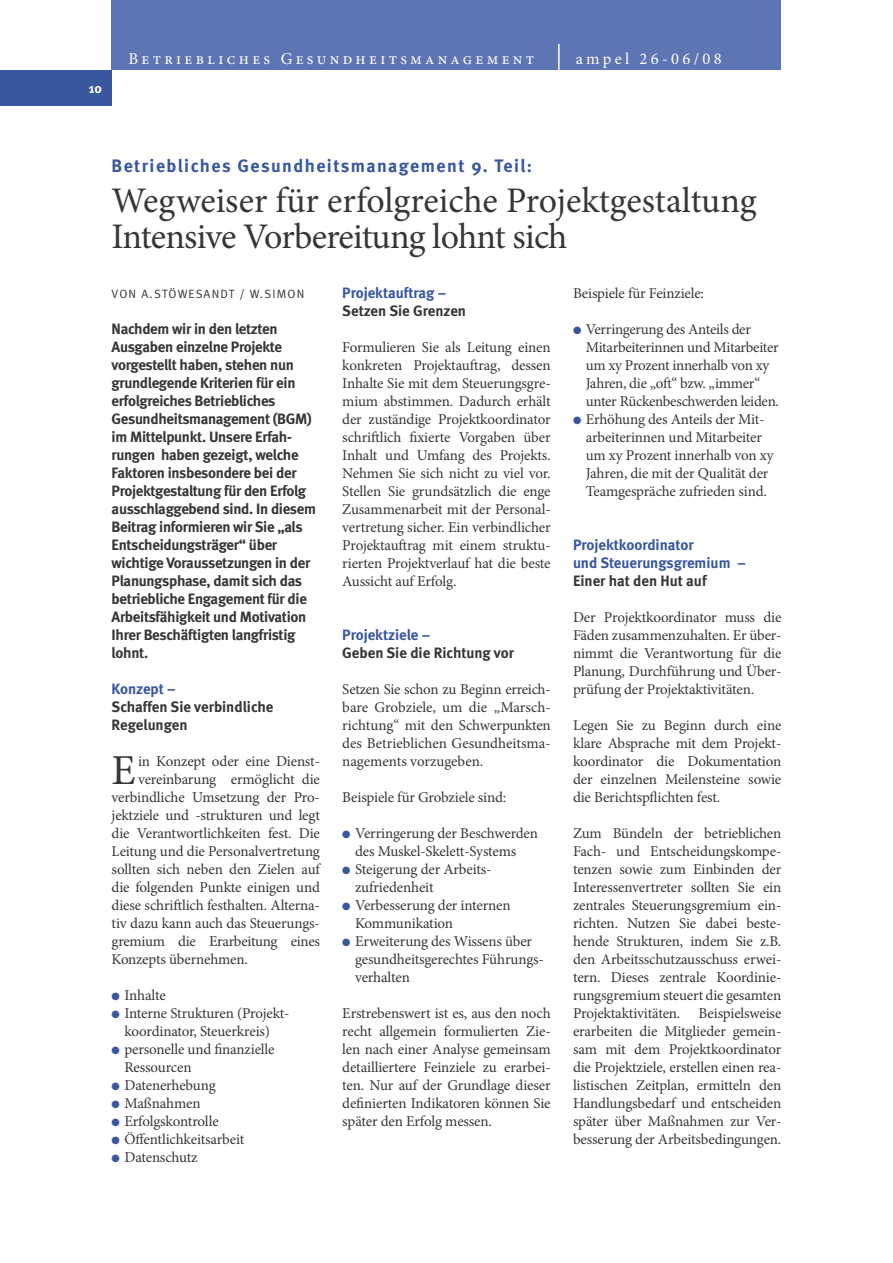
<style>
.page{position:relative;width:893px;height:1263px;background:#fff}
.page>*{position:absolute;margin:0;border:0;box-sizing:border-box;transform-origin:0 0}
.t1{font:42.75px "Minion Pro";color:#353638}
.t2{font:36px/36px "Minion Pro";letter-spacing:-.01em;color:#353638}
.t3{font:700 18px "Meta";letter-spacing:.08em;color:#38579f}
.t4{font:16.5px "Minion Pro";letter-spacing:.2em;color:#fff}
.t5{font:15px/18px "Minion Pro";letter-spacing:-.01em;color:#353638}
.t6{font:700 15px/18px "Meta";letter-spacing:-.02em;color:#353638}
.t7{font:700 15px/18px "Meta";color:#353638}
.t8{font:700 15px/18px "Meta";color:#38579f}
.t9{font:700 13.5px "Meta";color:#fff}
.t10{font:12px "Meta Normal";letter-spacing:.1em;color:#353638}
.s1{color:#38579f}
</style>
<div class="page">
<div style="left:112px;top:0;width:669px;height:70px;background:#5e75b4"></div>
<div style="left:0;top:70px;width:112px;height:35px;background:#38579f"></div>
<hr style="left:558px;top:44px;width:2px;height:27px;background:#fff">
<p class="t9" style="left:89px;top:80px;width:15px">10</p>
<p class="t4" style="left:129px;top:47px;width:407px">Betriebliches Gesundheitsmanagement</p>
<p class="t4" style="left:576px;top:47px;width:147px">ampel 26-06/08</p>
<p class="t3" style="left:112px;top:155px;width:422px">Betriebliches Gesundheitsmanagement 9. Teil:</p>
<h2 class="t2" style="left:112px;top:183px;width:646px">Wegweiser für erfolgreiche Projektgestaltung<br>Intensive Vorbereitung lohnt sich</h2>
<p class="t10" style="left:112px;top:287px;width:194px">VON A.STÖWESANDT / W.SIMON</p>
<p class="t6" style="left:112px;top:319px;width:206px">Nachdem wir in den letzten<br>Ausgaben einzelne Projekte vorgestellt haben, stehen nun grundlegende Kriterien für ein erfolgreiches Betriebliches<br>Gesundheitsmanagement (BGM) im Mittelpunkt. Unsere Erfah&shy;rungen haben gezeigt, welche<br>Faktoren insbesondere bei der<br>Projektgestaltung für den Erfolg ausschlaggebend sind. In diesem<br>Beitrag informieren wir Sie „als<br>Entscheidungsträger“ über wichtige Voraussetzungen in der<br>Planungsphase, damit sich das betriebliche Engagement für die<br>Arbeitsfähigkeit und Motivation<br>Ihrer Beschäftigten langfristig lohnt.</p>
<p class="t8" style="left:112px;top:679px;width:66px">Konzept –</p>
<p class="t7" style="left:112px;top:697px;width:163px">Schaffen Sie verbindliche<br>Regelungen</p>
<h1 class="t1" style="left:112px;top:742px;width:26px">E</h1>
<p class="t5" style="left:138px;top:752px;width:183px">in Konzept oder eine Dienst-</p>
<p class="t8" style="left:342px;top:283px;width:106px">Projektauftrag –</p>
<p class="t7" style="left:342px;top:301px;width:125px">Setzen Sie Grenzen</p>
<p class="t5" style="left:342px;top:338px;width:210px;text-align:justify">Formulieren Sie als Leitung einen konkreten Projektauftrag, dessen Inhalte Sie mit dem Steuerungsgre&shy;mium abstimmen. Dadurch erhält der zuständige Projektkoordinator schriftlich fixierte Vorgaben über Inhalt und Umfang des Projekts.<br>Nehmen Sie sich nicht zu viel vor.<br>Stellen Sie grundsätzlich die enge Zusammenarbeit mit der Personal&shy;vertretung sicher. Ein verbindlicher Projektauftrag mit einem struktu&shy;rierten Projektverlauf hat die beste Aussicht auf Erfolg.</p>
<p class="t8" style="left:342px;top:625px;width:90px">Projektziele –</p>
<p class="t7" style="left:342px;top:643px;width:173px">Geben Sie die Richtung vor</p>
<p class="t5" style="left:342px;top:680px;width:210px;text-align:justify">Setzen Sie schon zu Beginn erreich&shy;bare Grobziele, um die „Marsch&shy;richtung“ mit den Schwerpunkten des Betrieblichen Gesundheitsma&shy;nagements vorzugeben.</p>
<p class="t5" style="left:342px;top:788px;width:166px">Beispiele für Grobziele sind:</p>
<p class="t5" style="left:342px;top:824px;width:197px;text-align:center"><span class="s1">●</span> Verringerung der Beschwerden des Muskel-Skelett-Systems</p>
<p class="t5" style="left:355px;top:860px;width:138px;text-indent:-13px"><span class="s1">●</span> Steigerung der Arbeits&shy;zufriedenheit</p>
<p class="t5" style="left:355px;top:896px;width:157px;text-indent:-13px"><span class="s1">●</span> Verbesserung der internen<br>Kommunikation</p>
<p class="t5" style="left:355px;top:932px;width:190px;text-indent:-13px"><span class="s1">●</span> Erweiterung des Wissens über gesundheitsgerechtes Führungs&shy;verhalten</p>
<p class="t5" style="left:342px;top:1004px;width:210px;text-align:justify">Erstrebenswert ist es, aus den noch recht allgemein formulierten Zie&shy;len nach einer Analyse gemeinsam detailliertere Feinziele zu erarbei&shy;ten. Nur auf der Grundlage dieser definierten Indikatoren können Sie später den Erfolg messen.</p>
<p class="t5" style="left:573px;top:284px;width:132px">Beispiele für Feinziele:</p>
<p class="t5" style="left:586px;top:320px;width:195px;text-indent:-13px"><span class="s1">●</span> Verringerung des Anteils der<br>Mitarbeiterinnen und Mitarbeiter um xy Prozent innerhalb von xy<br>Jahren, die „oft“ bzw. „immer“ unter Rückenbeschwerden leiden.</p>
<p class="t5" style="left:586px;top:410px;width:189px;text-indent:-13px"><span class="s1">●</span> Erhöhung des Anteils der Mit&shy;arbeiterinnen und Mitarbeiter um xy Prozent innerhalb von xy<br>Jahren, die mit der Qualität der<br>Teamgespräche zufrieden sind.</p>
<p class="t8" style="left:573px;top:535px;width:174px">Projektkoordinator<br>und Steuerungsgremium –</p>
<p class="t7" style="left:573px;top:571px;width:135px">Einer hat den Hut auf</p>
<p class="t5" style="left:573px;top:608px;width:210px;text-align:justify">Der Projektkoordinator muss die Fäden zusammenzuhalten. Er über&shy;nimmt die Verantwortung für die Planung, Durchführung und Über&shy;prüfung der Projektaktivitäten.</p>
<p class="t5" style="left:573px;top:716px;width:210px;text-align:justify">Legen Sie zu Beginn durch eine klare Absprache mit dem Projekt&shy;koordinator die Dokumentation der einzelnen Meilensteine sowie die Berichtspflichten fest.</p>
<p class="t5" style="left:573px;top:824px;width:210px;text-align:justify">Zum Bündeln der betrieblichen Fach- und Entscheidungskompe&shy;tenzen sowie zum Einbinden der Interessenvertreter sollten Sie ein zentrales Steuerungsgremium ein&shy;richten. Nutzen Sie dabei beste&shy;hende Strukturen, indem Sie z.B. den Arbeitsschutzausschuss erwei&shy;tern. Dieses zentrale Koordinie&shy;rungsgremium steuert die gesamten Projektaktivitäten. Beispielsweise erarbeiten die Mitglieder gemein&shy;sam mit dem Projektkoordinator die Projektziele, erstellen einen rea&shy;listischen Zeitplan, ermitteln den Handlungsbedarf und entscheiden später über Maßnahmen zur Ver&shy;besserung der Arbeitsbedingungen.</p>
<p class="t5" style="left:138px;top:770px;width:183px">vereinbarung ermöglicht die</p>
<p class="t5" style="left:112px;top:788px;width:210px">verbindliche Umsetzung der Pro-</p>
<p class="t5" style="left:112px;top:806px;width:210px">jektziele und -strukturen und legt</p>
<p class="t5" style="left:112px;top:824px;width:210px">die Verantwortlichkeiten fest. Die</p>
<p class="t5" style="left:112px;top:842px;width:210px">Leitung und die Personalvertretung</p>
<p class="t5" style="left:112px;top:860px;width:210px">sollten sich neben den Zielen auf</p>
<p class="t5" style="left:112px;top:878px;width:210px">die folgenden Punkte einigen und</p>
<p class="t5" style="left:112px;top:896px;width:210px">diese schriftlich festhalten. Alterna-</p>
<p class="t5" style="left:112px;top:914px;width:210px">tiv dazu kann auch das Steuerungs-</p>
<p class="t5" style="left:112px;top:932px;width:210px">gremium die Erarbeitung eines</p>
<p class="t5" style="left:112px;top:950px;width:138px">Konzepts übernehmen.</p>
<p class="t5" style="left:112px;top:986px;width:56px"><span class="s1">●</span> Inhalte</p>
<p class="t5" style="left:112px;top:1004px;width:179px;text-align:center"><span class="s1">●</span> Interne Strukturen (Projekt&shy;koordinator, Steuerkreis)</p>
<p class="t5" style="left:124px;top:1040px;width:152px;text-indent:-13px"><span class="s1">●</span> personelle und finanzielle<br>Ressourcen</p>
<p class="t5" style="left:112px;top:1076px;width:106px"><span class="s1">●</span> Datenerhebung</p>
<p class="t5" style="left:112px;top:1094px;width:90px"><span class="s1">●</span> Maßnahmen</p>
<p class="t5" style="left:112px;top:1112px;width:109px"><span class="s1">●</span> Erfolgskontrolle</p>
<p class="t5" style="left:112px;top:1130px;width:134px"><span class="s1">●</span> Öffentlichkeitsarbeit</p>
<p class="t5" style="left:112px;top:1148px;width:87px"><span class="s1">●</span> Datenschutz</p>
</div>
